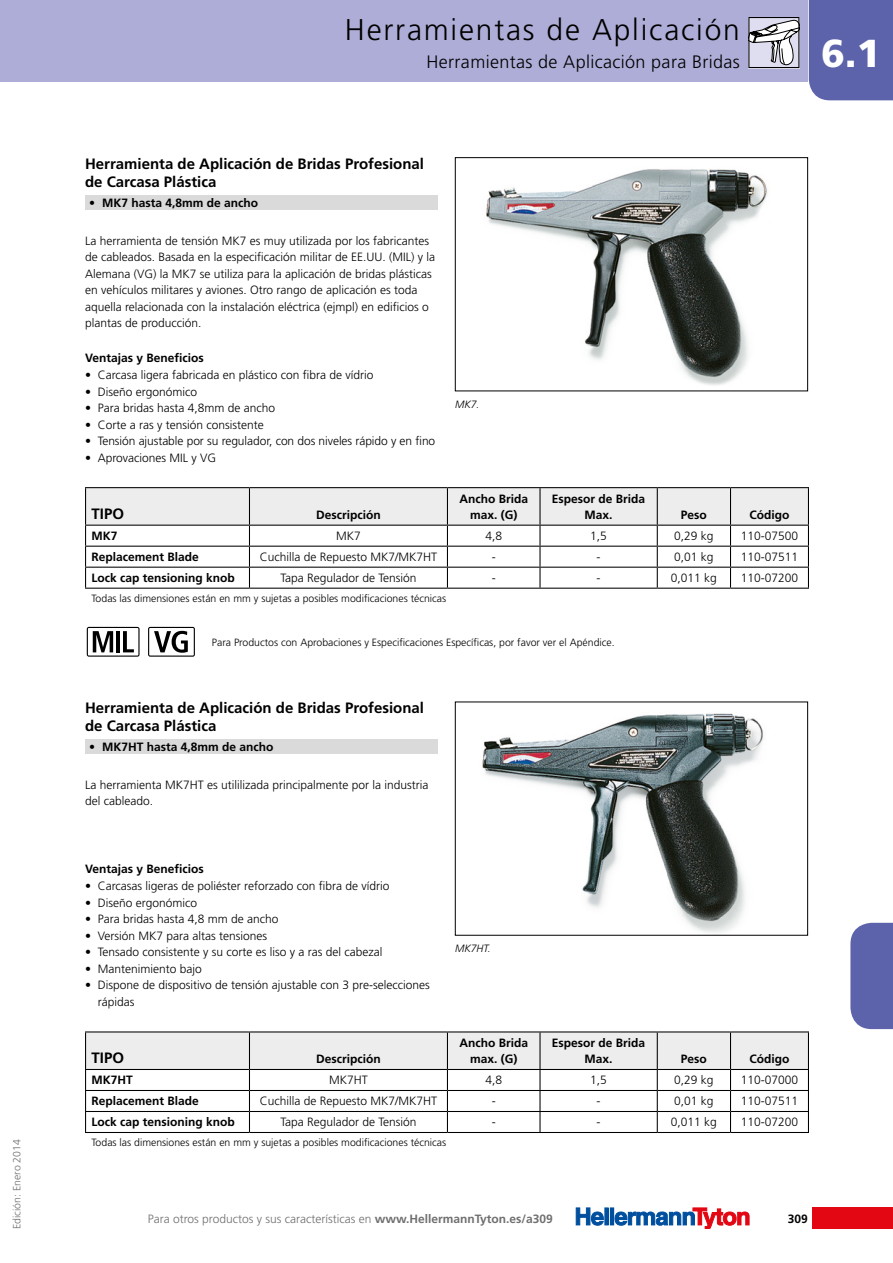
<style>
.page{position:relative;width:893px;height:1263px;background:#fff}
.page>*{position:absolute;margin:0;border:0;box-sizing:border-box;transform-origin:0 0}
.t1{font:900 39px "Frutiger LT";color:#fff}
.t2{font:300 30px "Frutiger LT";letter-spacing:.06em;color:#000}
.t3{font:300 18px "Frutiger LT";letter-spacing:.02em;color:#000}
.t4{font:700 15px/18px "Frutiger LT";color:#000}
.t5{font:300 12px/16.5px "Frutiger LT";color:#000}
.t6{font:700 12px/16.5px "Frutiger LT";color:#000;text-align:center}
.t7{font:300 12px "Frutiger LT";color:#706f6f}
.t8{font:300 10.5px "Frutiger LT";color:#000}
.t9{font:300 10.5px "Frutiger LT";color:#706f6f}
.t10{font:italic 300 10.5px "Frutiger LT";color:#000}
.s1{font-weight:700}
</style>
<div class="page">
<div style="left:812px;top:1208px;width:81px;height:21px;background:#e30613"></div>
<div style="left:605px;top:1208px;width:3px;height:17px;border:1px solid #004f9f"></div>
<div style="left:610px;top:1208px;width:4px;height:17px;border:1px solid #004f9f"></div>
<svg style="left:576px;top:1208px;width:28px;height:18px"></svg>
<svg style="left:615px;top:1208px;width:134px;height:21px"></svg>
<div style="left:809px;top:0;width:84px;height:100px;background:#5c63ab"></div>
<div style="left:0;top:0;width:808px;height:82px;background:#aeadd7"></div>
<div style="left:850px;top:923px;width:43px;height:106px;background:#5c63ab"></div>
<svg style="left:748px;top:17px;width:51px;height:51px;background:#b5b4bd"></svg>
<img style="left:482px;top:713px;width:281px;height:220px">
<div style="left:455px;top:702px;width:353px;height:233px;border:1px solid #000"></div>
<img style="left:486px;top:169px;width:282px;height:216px">
<div style="left:455px;top:157px;width:353px;height:234px;border:1px solid #000"></div>
<div style="left:85px;top:195px;width:353px;height:15px;background:#dadada"></div>
<hr style="left:85px;top:487px;width:164px;height:1px;background:#000">
<hr style="left:249px;top:487px;width:198px;height:1px;background:#000">
<hr style="left:447px;top:487px;width:93px;height:1px;background:#000">
<hr style="left:540px;top:487px;width:117px;height:1px;background:#000">
<hr style="left:657px;top:487px;width:73px;height:1px;background:#000">
<hr style="left:730px;top:487px;width:79px;height:1px;background:#000">
<svg style="left:85px;top:488px;width:724px;height:100px"></svg>
<hr style="left:85px;top:588px;width:164px;height:1px;background:#000">
<hr style="left:249px;top:588px;width:198px;height:1px;background:#000">
<hr style="left:447px;top:588px;width:93px;height:1px;background:#000">
<hr style="left:540px;top:588px;width:117px;height:1px;background:#000">
<hr style="left:657px;top:588px;width:73px;height:1px;background:#000">
<hr style="left:730px;top:588px;width:79px;height:1px;background:#000">
<svg style="left:148px;top:627px;width:47px;height:30px"></svg>
<svg style="left:87px;top:627px;width:53px;height:30px"></svg>
<div style="left:85px;top:739px;width:353px;height:15px;background:#dadada"></div>
<hr style="left:85px;top:1031px;width:164px;height:1px;background:#000">
<hr style="left:249px;top:1031px;width:198px;height:1px;background:#000">
<hr style="left:447px;top:1031px;width:93px;height:1px;background:#000">
<hr style="left:540px;top:1031px;width:117px;height:1px;background:#000">
<hr style="left:657px;top:1031px;width:73px;height:1px;background:#000">
<hr style="left:730px;top:1031px;width:79px;height:1px;background:#000">
<svg style="left:85px;top:1032px;width:724px;height:100px"></svg>
<hr style="left:85px;top:1132px;width:164px;height:1px;background:#000">
<hr style="left:249px;top:1132px;width:198px;height:1px;background:#000">
<hr style="left:447px;top:1132px;width:93px;height:1px;background:#000">
<hr style="left:540px;top:1132px;width:117px;height:1px;background:#000">
<hr style="left:657px;top:1132px;width:73px;height:1px;background:#000">
<hr style="left:730px;top:1132px;width:79px;height:1px;background:#000">
<p class="t9" style="left:11px;top:1229px;width:91px;rotate:-90deg">Edición: Enero 2014</p>
<h2 class="t2" style="left:345px;top:12px;width:397px">Herramientas de Aplicación</h2>
<h3 class="t3" style="left:427px;top:52px;width:315px">Herramientas de Aplicación para Bridas</h3>
<h1 class="t1" style="left:821px;top:30px;width:61px">6.1</h1>
<p class="t4" style="left:85px;top:154px;width:340px">Herramienta de Aplicación de Bridas Profesional de Carcasa Plástica</p>
<p class="t6" style="left:89px;top:195px;width:170px">• MK7 hasta 4,8mm de ancho</p>
<p class="t5" style="left:85px;top:232px;width:352px">La herramienta de tensión MK7 es muy utilizada por los fabricantes de cableados. Basada en la especificación militar de EE.UU. (MIL) y la Alemana (VG) la MK7 se utiliza para la aplicación de bridas plásticas en vehículos militares y aviones. Otro rango de aplicación es toda aquella relacionada con la instalación eléctrica (ejmpl) en edificios o plantas de producción.</p>
<p class="t6" style="left:85px;top:349px;width:120px">Ventajas y Beneficios</p>
<p class="t5" style="left:85px;top:367px;width:290px">• Carcasa ligera fabricada en plástico con fibra de vídrio</p>
<p class="t5" style="left:85px;top:383px;width:114px">• Diseño ergonómico</p>
<p class="t5" style="left:85px;top:400px;width:192px">• Para bridas hasta 4,8mm de ancho</p>
<p class="t5" style="left:85px;top:416px;width:180px">• Corte a ras y tensión consistente</p>
<p class="t5" style="left:85px;top:433px;width:352px">• Tensión ajustable por su regulador, con dos niveles rápido y en fino</p>
<p class="t5" style="left:85px;top:449px;width:133px">• Aprovaciones MIL y VG</p>
<p class="t4" style="left:92px;top:505px;width:34px">TIPO</p>
<p class="t6" style="left:316px;top:507px;width:66px">Descripción</p>
<p class="t10" style="left:455px;top:398px;width:26px">MK7.</p>
<p class="t6" style="left:459px;top:490px;width:70px">Ancho Brida max. (G)</p>
<p class="t6" style="left:552px;top:490px;width:95px">Espesor de Brida<br>Max.</p>
<p class="t6" style="left:681px;top:507px;width:28px">Peso</p>
<p class="t6" style="left:749px;top:507px;width:41px">Código</p>
<p class="t6" style="left:92px;top:528px;width:28px">MK7</p>
<p class="t5" style="left:336px;top:528px;width:26px">MK7</p>
<p class="t5" style="left:485px;top:528px;width:18px">4,8</p>
<p class="t5" style="left:590px;top:528px;width:18px">1,5</p>
<p class="t5" style="left:674px;top:528px;width:41px">0,29 kg</p>
<p class="t5" style="left:741px;top:528px;width:59px">110-07500</p>
<p class="t6" style="left:92px;top:549px;width:109px">Replacement Blade</p>
<p class="t5" style="left:260px;top:549px;width:179px">Cuchilla de Repuesto MK7/MK7HT</p>
<p class="t5" style="left:492px;top:549px;width:5px">-</p>
<p class="t5" style="left:597px;top:549px;width:5px">-</p>
<p class="t5" style="left:674px;top:549px;width:41px">0,01 kg</p>
<p class="t5" style="left:741px;top:549px;width:59px">110-07511</p>
<p class="t6" style="left:92px;top:570px;width:145px">Lock cap tensioning knob</p>
<p class="t5" style="left:280px;top:570px;width:138px">Tapa Regulador de Tensión</p>
<p class="t5" style="left:492px;top:570px;width:5px">-</p>
<p class="t5" style="left:597px;top:570px;width:5px">-</p>
<p class="t5" style="left:671px;top:570px;width:48px">0,011 kg</p>
<p class="t5" style="left:741px;top:570px;width:59px">110-07200</p>
<p class="t8" style="left:92px;top:592px;width:356px">Todas las dimensiones están en mm y sujetas a posibles modificaciones técnicas</p>
<p class="t8" style="left:212px;top:636px;width:404px">Para Productos con Aprobaciones y Especificaciones Específicas, por favor ver el Apéndice.</p>
<p class="t4" style="left:85px;top:699px;width:340px">Herramienta de Aplicación de Bridas Profesional de Carcasa Plástica</p>
<p class="t6" style="left:89px;top:739px;width:186px">• MK7HT hasta 4,8mm de ancho</p>
<p class="t5" style="left:85px;top:777px;width:345px">La herramienta MK7HT es utililizada principalmente por la industria del cableado.</p>
<p class="t6" style="left:85px;top:860px;width:120px">Ventajas y Beneficios</p>
<p class="t5" style="left:85px;top:878px;width:306px">• Carcasas ligeras de poliéster reforzado con fibra de vídrio</p>
<p class="t5" style="left:85px;top:895px;width:114px">• Diseño ergonómico</p>
<p class="t5" style="left:85px;top:911px;width:195px">• Para bridas hasta 4,8 mm de ancho</p>
<p class="t5" style="left:85px;top:928px;width:184px">• Versión MK7 para altas tensiones</p>
<p class="t5" style="left:85px;top:944px;width:299px">• Tensado consistente y su corte es liso y a ras del cabezal</p>
<p class="t5" style="left:85px;top:961px;width:118px">• Mantenimiento bajo</p>
<p class="t5" style="left:98px;top:977px;width:333px;text-indent:-13px">• Dispone de dispositivo de tensión ajustable con 3 pre-selecciones rápidas</p>
<p class="t4" style="left:92px;top:1049px;width:34px">TIPO</p>
<p class="t6" style="left:316px;top:1051px;width:66px">Descripción</p>
<p class="t10" style="left:455px;top:942px;width:37px">MK7HT.</p>
<p class="t6" style="left:459px;top:1034px;width:70px">Ancho Brida max. (G)</p>
<p class="t6" style="left:552px;top:1034px;width:95px">Espesor de Brida<br>Max.</p>
<p class="t6" style="left:681px;top:1051px;width:28px">Peso</p>
<p class="t6" style="left:749px;top:1051px;width:41px">Código</p>
<p class="t6" style="left:92px;top:1072px;width:43px">MK7HT</p>
<p class="t5" style="left:329px;top:1072px;width:40px">MK7HT</p>
<p class="t5" style="left:485px;top:1072px;width:18px">4,8</p>
<p class="t5" style="left:590px;top:1072px;width:18px">1,5</p>
<p class="t5" style="left:674px;top:1072px;width:41px">0,29 kg</p>
<p class="t5" style="left:741px;top:1072px;width:59px">110-07000</p>
<p class="t6" style="left:92px;top:1093px;width:109px">Replacement Blade</p>
<p class="t5" style="left:260px;top:1093px;width:179px">Cuchilla de Repuesto MK7/MK7HT</p>
<p class="t5" style="left:492px;top:1093px;width:5px">-</p>
<p class="t5" style="left:597px;top:1093px;width:5px">-</p>
<p class="t5" style="left:674px;top:1093px;width:41px">0,01 kg</p>
<p class="t5" style="left:741px;top:1093px;width:59px">110-07511</p>
<p class="t6" style="left:92px;top:1114px;width:145px">Lock cap tensioning knob</p>
<p class="t5" style="left:280px;top:1114px;width:138px">Tapa Regulador de Tensión</p>
<p class="t5" style="left:492px;top:1114px;width:5px">-</p>
<p class="t5" style="left:597px;top:1114px;width:5px">-</p>
<p class="t5" style="left:671px;top:1114px;width:48px">0,011 kg</p>
<p class="t5" style="left:741px;top:1114px;width:59px">110-07200</p>
<p class="t8" style="left:92px;top:1137px;width:356px">Todas las dimensiones están en mm y sujetas a posibles modificaciones técnicas</p>
<p class="t7" style="left:148px;top:1212px;width:406px">Para otros productos y sus características en <span class="s1">www.HellermannTyton.es/a309</span></p>
<p class="t6" style="left:788px;top:1210px;width:22px">309</p>
</div>
